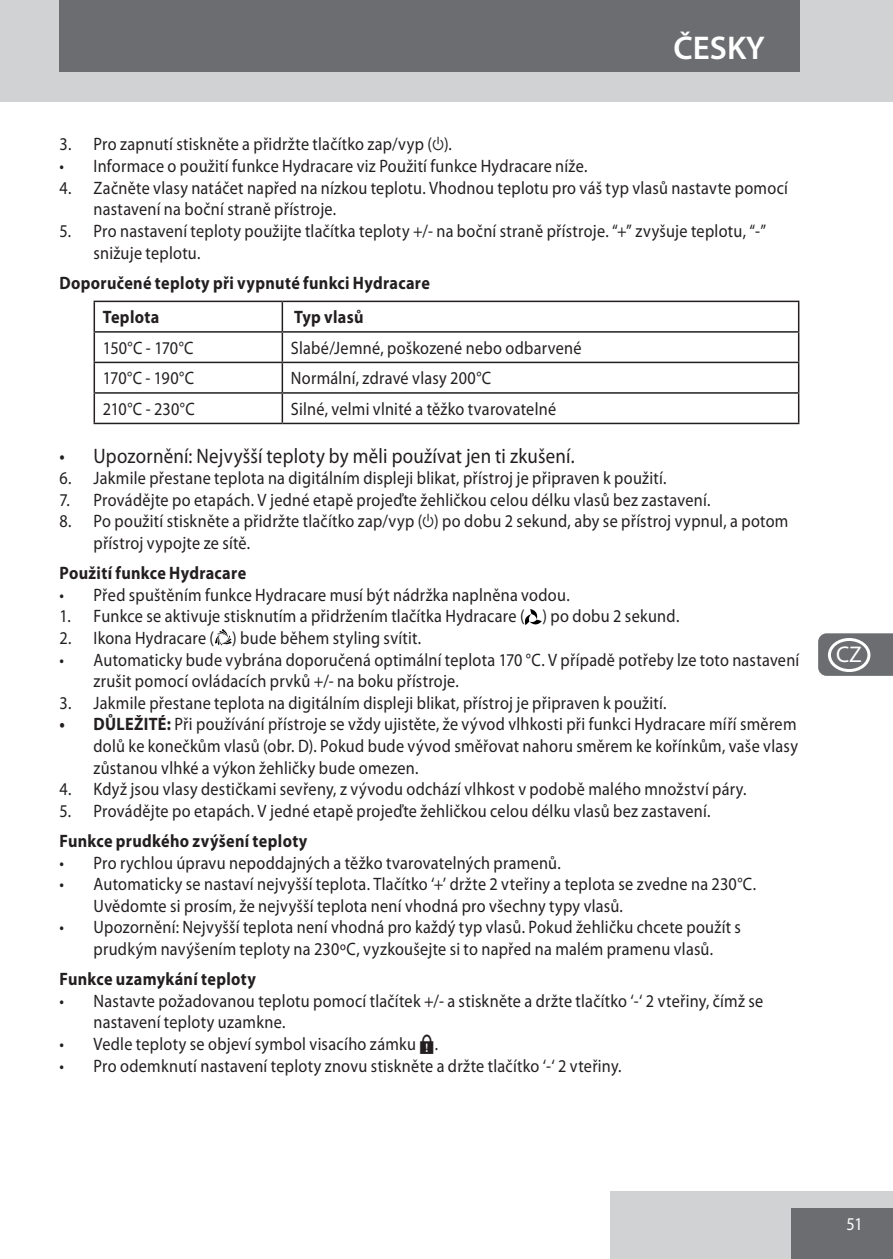
<style>
.page{position:relative;width:893px;height:1259px;background:#fff}
.page>*{position:absolute;margin:0;border:0;box-sizing:border-box;transform-origin:0 0}
.t1{font:600 33px "Myriad Pro";color:#fff}
.t2{font:22.8px "Myriad Pro";color:#fff}
.t3{font:21px "Myriad Pro";letter-spacing:.015em;color:#231f20;scale:.9 1}
.default{font:18px/21.6px "Myriad Pro";letter-spacing:.015em;color:#231f20;scale:.9 1}
.Subheading{font:700 18px "Myriad Pro";letter-spacing:.02em;color:#231f20;scale:.9 1}
.default-2{font:700 18px "Myriad Pro";letter-spacing:.02em;color:#231f20;scale:.9 1}
.t4{font:18px "Myriad Pro";color:#fff;scale:.9 1}
.s1{font-family:"Myriad Dribsn Drabs"}
.s2{font-weight:700}
.s3{font-family:"Myriad Points"}
</style>
<div class="page">
<div style="left:0;top:0;width:893px;height:102px;background:#d1d2d4"></div>
<div style="left:59px;top:0;width:740px;height:72px;background:#6c6d70"></div>
<div style="left:611px;top:1191px;width:282px;height:68px;background:#d1d2d4"></div>
<div style="left:791px;top:1208px;width:102px;height:51px;background:#6c6d70"></div>
<svg style="left:818px;top:633px;width:75px;height:43px;background:#757679"></svg>
<hr style="left:94px;top:301px;width:188px;height:1px;background:#231f20">
<hr style="left:282px;top:301px;width:517px;height:1px;background:#231f20">
<hr style="left:94px;top:331px;width:188px;height:2px;background:#231f20">
<hr style="left:282px;top:331px;width:517px;height:2px;background:#231f20">
<hr style="left:94px;top:362px;width:188px;height:1px;background:#231f20">
<hr style="left:282px;top:362px;width:517px;height:1px;background:#231f20">
<hr style="left:94px;top:392px;width:188px;height:2px;background:#231f20">
<svg style="left:94px;top:302px;width:1px;height:121px"></svg>
<hr style="left:282px;top:392px;width:517px;height:2px;background:#231f20">
<svg style="left:282px;top:302px;width:1px;height:121px"></svg>
<svg style="left:798px;top:302px;width:1px;height:121px"></svg>
<hr style="left:94px;top:423px;width:188px;height:1px;background:#231f20">
<hr style="left:282px;top:423px;width:517px;height:1px;background:#231f20">
<svg style="left:525px;top:609px;width:17px;height:16px"></svg>
<svg style="left:215px;top:629px;width:17px;height:17px"></svg>
<div style="left:828px;top:128px;width:42px;height:34px;border:3px solid #fff;border-radius:50%"></div>
<div style="left:828px;top:170px;width:42px;height:34px;border:3px solid #fff;border-radius:50%"></div>
<div style="left:828px;top:213px;width:42px;height:34px;border:3px solid #fff;border-radius:50%"></div>
<div style="left:828px;top:255px;width:42px;height:34px;border:3px solid #fff;border-radius:50%"></div>
<div style="left:828px;top:298px;width:42px;height:34px;border:3px solid #fff;border-radius:50%"></div>
<div style="left:828px;top:340px;width:42px;height:34px;border:3px solid #fff;border-radius:50%"></div>
<div style="left:828px;top:383px;width:42px;height:34px;border:3px solid #fff;border-radius:50%"></div>
<div style="left:828px;top:425px;width:42px;height:34px;border:3px solid #fff;border-radius:50%"></div>
<div style="left:828px;top:468px;width:42px;height:34px;border:3px solid #fff;border-radius:50%"></div>
<div style="left:828px;top:510px;width:42px;height:34px;border:3px solid #fff;border-radius:50%"></div>
<div style="left:828px;top:553px;width:42px;height:34px;border:3px solid #fff;border-radius:50%"></div>
<div style="left:828px;top:595px;width:42px;height:34px;border:3px solid #fff;border-radius:50%"></div>
<div style="left:828px;top:638px;width:42px;height:34px;border:3px solid #fff;border-radius:50%"></div>
<div style="left:828px;top:680px;width:42px;height:34px;border:3px solid #fff;border-radius:50%"></div>
<div style="left:828px;top:723px;width:42px;height:34px;border:3px solid #fff;border-radius:50%"></div>
<div style="left:828px;top:765px;width:42px;height:34px;border:3px solid #fff;border-radius:50%"></div>
<div style="left:828px;top:808px;width:42px;height:34px;border:3px solid #fff;border-radius:50%"></div>
<div style="left:828px;top:850px;width:42px;height:34px;border:3px solid #fff;border-radius:50%"></div>
<div style="left:828px;top:893px;width:42px;height:34px;border:3px solid #fff;border-radius:50%"></div>
<div style="left:828px;top:935px;width:42px;height:34px;border:3px solid #fff;border-radius:50%"></div>
<div style="left:828px;top:978px;width:42px;height:34px;border:3px solid #fff;border-radius:50%"></div>
<div style="left:828px;top:1020px;width:42px;height:34px;border:3px solid #fff;border-radius:50%"></div>
<div style="left:828px;top:1063px;width:42px;height:34px;border:3px solid #fff;border-radius:50%"></div>
<div style="left:828px;top:1106px;width:42px;height:34px;border:3px solid #fff;border-radius:50%"></div>
<div style="left:828px;top:1148px;width:42px;height:34px;border:3px solid #fff;border-radius:50%"></div>
<p class="t1" style="left:674px;top:27px;width:93px">ČESKY</p>
<p class="default" style="left:60px;top:133px;width:437px">3. Pro zapnutí stiskněte a přidržte tlačítko zap/vyp (<span class="s1">C</span>).</p>
<p class="default" style="left:60px;top:155px;width:588px">• Informace o použití funkce Hydracare viz Použití funkce Hydracare níže.</p>
<p class="default" style="left:94px;top:177px;width:773px;text-indent:-34px">4. Začněte vlasy natáčet napřed na nízkou teplotu. Vhodnou teplotu pro váš typ vlasů nastavte pomocí nastavení na boční straně přístroje.</p>
<p class="default" style="left:94px;top:220px;width:749px;text-indent:-34px">5. Pro nastavení teploty použijte tlačítka teploty +/- na boční straně přístroje. “+” zvyšuje teplotu, “-” snižuje teplotu.</p>
<p class="Subheading" style="left:60px;top:271px;width:413px">Doporučené teploty při vypnuté funkci Hydracare</p>
<p class="default-2" style="left:103px;top:305px;width:64px">Teplota</p>
<p class="default-2" style="left:294px;top:305px;width:79px">Typ vlasů</p>
<p class="default" style="left:103px;top:337px;width:102px">150°C - 170°C</p>
<p class="default" style="left:291px;top:337px;width:325px">Slabé/Jemné, poškozené nebo odbarvené</p>
<p class="default" style="left:103px;top:367px;width:103px">170°C - 190°C</p>
<p class="default" style="left:291px;top:367px;width:224px">Normální, zdravé vlasy 200°C</p>
<p class="default" style="left:103px;top:398px;width:104px">210°C - 230°C</p>
<p class="default" style="left:291px;top:398px;width:296px">Silné, velmi vlnité a těžko tvarovatelné</p>
<p class="t3" style="left:60px;top:442px;width:574px">• Upozornění: Nejvyšší teploty by měli používat jen ti zkušení.</p>
<p class="default" style="left:60px;top:467px;width:676px">6. Jakmile přestane teplota na digitálním displeji blikat, přístroj je připraven k použití.</p>
<p class="default" style="left:60px;top:489px;width:725px">7. Provádějte po etapách. V jedné etapě projeďte žehličkou celou délku vlasů bez zastavení.</p>
<p class="default" style="left:94px;top:510px;width:773px;text-indent:-34px">8. Po použití stiskněte a přidržte tlačítko zap/vyp (<span class="s1">C</span>) po dobu 2 sekund, aby se přístroj vypnul, a potom přístroj vypojte ze sítě.</p>
<p class="Subheading" style="left:60px;top:561px;width:209px">Použití funkce Hydracare</p>
<p class="default" style="left:60px;top:583px;width:568px">• Před spuštěním funkce Hydracare musí být nádržka naplněna vodou.</p>
<p class="default" style="left:60px;top:605px;width:690px">1. Funkce se aktivuje stisknutím a přidržením tlačítka Hydracare ( ) po dobu 2 sekund.</p>
<p class="default" style="left:60px;top:627px;width:403px">2. Ikona Hydracare ( ) bude během styling svítit.</p>
<p class="default" style="left:94px;top:648px;width:786px;text-indent:-34px">• Automaticky bude vybrána doporučená optimální teplota 170 °C. V případě potřeby lze toto nastavení zrušit pomocí ovládacích prvků +/- na boku přístroje.</p>
<p class="default" style="left:60px;top:691px;width:676px">3. Jakmile přestane teplota na digitálním displeji blikat, přístroj je připraven k použití.</p>
<p class="default" style="left:94px;top:713px;width:784px;text-align:justify;text-indent:-34px"><span class="s2">• DŮLEŽITÉ:</span> Při používání přístroje se vždy ujistěte, že vývod vlhkosti při funkci Hydracare míří směrem dolů ke konečkům vlasů (obr. D). Pokud bude vývod směřovat nahoru směrem ke kořínkům, vaše vlasy zůstanou vlhké a výkon žehličky bude omezen.</p>
<p class="default" style="left:60px;top:778px;width:765px">4. Když jsou vlasy destičkami sevřeny, z vývodu odchází vlhkost v podobě malého množství páry.</p>
<p class="default" style="left:60px;top:799px;width:725px">5. Provádějte po etapách. V jedné etapě projeďte žehličkou celou délku vlasů bez zastavení.</p>
<p class="Subheading" style="left:60px;top:829px;width:277px">Funkce prudkého zvýšení teploty</p>
<p class="default" style="left:60px;top:851px;width:558px">• Pro rychlou úpravu nepoddajných a těžko tvarovatelných pramenů.</p>
<p class="default" style="left:94px;top:873px;width:738px;text-indent:-34px">• Automaticky se nastaví nejvyšší teplota. Tlačítko ‘+’ držte 2 vteřiny a teplota se zvedne na 230°C.<br>Uvědomte si prosím, že nejvyšší teplota není vhodná pro všechny typy vlasů.</p>
<p class="default" style="left:60px;top:916px;width:759px;text-align:center">• Upozornění: Nejvyšší teplota není vhodná pro každý typ vlasů. Pokud žehličku chcete použít s prudkým navýšením teploty na 230ºC, vyzkoušejte si to napřed na malém pramenu vlasů.</p>
<p class="Subheading" style="left:60px;top:967px;width:220px">Funkce uzamykání teploty</p>
<p class="default" style="left:94px;top:989px;width:746px;text-indent:-34px">• Nastavte požadovanou teplotu pomocí tlačítek +/- a stiskněte a držte tlačítko ‘-‘ 2 vteřiny, čímž se nastavení teploty uzamkne.</p>
<p class="default" style="left:60px;top:1032px;width:422px">• Vedle teploty se objeví symbol visacího zámku <span class="s3">B</span>.</p>
<p class="default" style="left:60px;top:1054px;width:626px">• Pro odemknutí nastavení teploty znovu stiskněte a držte tlačítko ‘-‘ 2 vteřiny.</p>
<p class="t2" style="left:836px;top:640px;width:27px">CZ</p>
<p class="t4" style="left:847px;top:1212px;width:19px">51</p>
</div>
